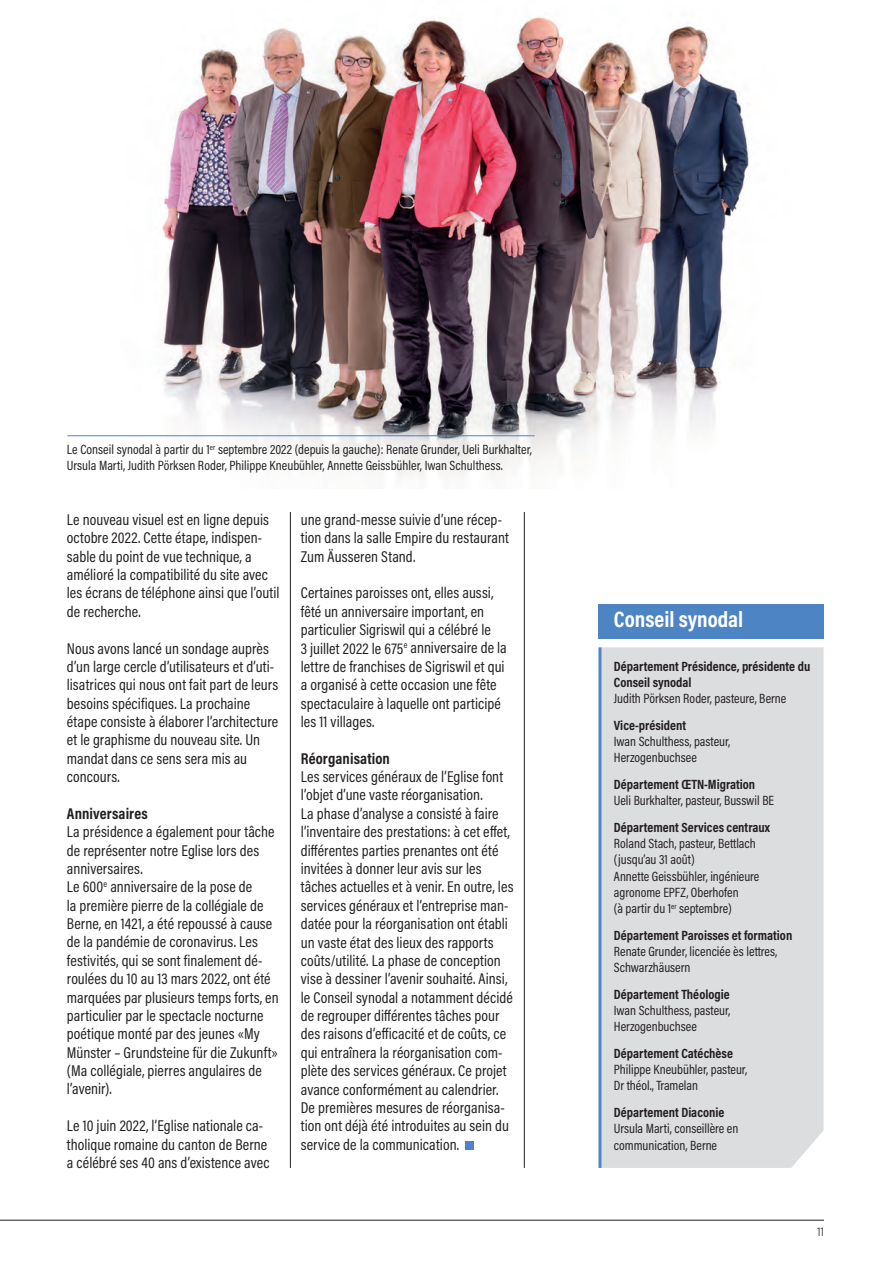
<style>
.page{position:relative;width:894px;height:1264px;background:#fff}
.page>*{position:absolute;margin:0;border:0;box-sizing:border-box;transform-origin:0 0}
.t1{font:700 22.5px "Acumin Pro Cond";color:#fff}
.t2{font:15.75px/18.3px "Acumin Pro Cond";letter-spacing:.005em;color:#231f20}
.t3{font:700 15.75px "Acumin Pro Cond";letter-spacing:.005em;color:#231f20}
.t4{font:13.5px/16.2px "Acumin Pro Cond";color:#231f20}
.t5{font:700 13.5px/16.2px "Acumin Pro Cond";color:#231f20}
.t6{font:300 12.75px "Acumin Pro Cond";color:#231f20}
</style>
<div class="page">
<hr style="left:0;top:1219px;width:824px;height:1px;background:#231f20">
<img style="left:94px;top:16px;width:655px;height:462px">
<div style="left:601px;top:647px;width:222px;height:520px;background:#dcdddf"></div>
<div style="left:598px;top:604px;width:226px;height:34px;background:#4d84c4"></div>
<hr style="left:598px;top:647px;width:3px;height:520px;background:#4d84c4">
<div style="left:465px;top:1140px;width:9px;height:9px;background:#4d84c4"></div>
<hr style="left:67px;top:435px;width:468px;height:1px;background:#4d84c4">
<hr style="left:290px;top:512px;width:1px;height:655px;background:#231f20">
<hr style="left:524px;top:512px;width:1px;height:655px;background:#231f20">
<p class="t4" style="left:67px;top:441px;width:466px">Le Conseil synodal à partir du 1<sup>er</sup> septembre 2022 (depuis la gauche): Renate Grunder, Ueli Burkhalter,</p>
<p class="t4" style="left:67px;top:457px;width:437px">Ursula Marti, Judith Pörksen Roder, Philippe Kneubühler, Annette Geissbühler, Iwan Schulthess.</p>
<p class="t2" style="left:67px;top:510px;width:214px">Le nouveau visuel est en ligne depuis octobre 2022. Cette étape, indispen&shy;sable du point de vue technique, a amélioré la compatibilité du site avec les écrans de téléphone ainsi que l’outil de recherche.</p>
<p class="t2" style="left:67px;top:638px;width:213px">Nous avons lancé un sondage auprès d’un large cercle d’utilisateurs et d’uti&shy;lisatrices qui nous ont fait part de leurs besoins spécifiques. La prochaine étape consiste à élaborer l’architecture et le graphisme du nouveau site. Un mandat dans ce sens sera mis au concours.</p>
<p class="t3" style="left:67px;top:802px;width:82px">Anniversaires</p>
<p class="t2" style="left:67px;top:822px;width:209px">La présidence a également pour tâche de représenter notre Eglise lors des anniversaires.</p>
<p class="t2" style="left:67px;top:877px;width:213px">Le 600<sup>e</sup> anniversaire de la pose de<br>la première pierre de la collégiale de Berne, en 1421, a été repoussé à cause de la pandémie de coronavirus. Les festivités, qui se sont finalement dé&shy;roulées du 10 au 13 mars 2022, ont été marquées par plusieurs temps forts, en particulier par le spectacle nocturne poétique monté par des jeunes «My Münster – Grundsteine für die Zukunft» (Ma collégiale, pierres angulaires de l’avenir).</p>
<p class="t2" style="left:67px;top:1116px;width:204px">Le 10 juin 2022, l’Eglise nationale ca&shy;tholique romaine du canton de Berne a célébré ses 40 ans d’existence avec</p>
<p class="t2" style="left:301px;top:510px;width:210px">une grand-messe suivie d’une récep&shy;tion dans la salle Empire du restaurant<br>Zum Äusseren Stand.</p>
<p class="t2" style="left:301px;top:583px;width:207px">Certaines paroisses ont, elles aussi, fêté un anniversaire important, en particulier Sigriswil qui a célébré le<br>3 juillet 2022 le 675<sup>e</sup> anniversaire de la lettre de franchises de Sigriswil et qui a organisé à cette occasion une fête spectaculaire à laquelle ont participé les 11 villages.</p>
<p class="t3" style="left:301px;top:747px;width:91px">Réorganisation</p>
<p class="t2" style="left:301px;top:767px;width:214px">Les services généraux de l’Eglise font l’objet d’une vaste réorganisation.<br>La phase d’analyse a consisté à faire l’inventaire des prestations: à cet effet, différentes parties prenantes ont été invitées à donner leur avis sur les tâches actuelles et à venir. En outre, les services généraux et l’entreprise man&shy;datée pour la réorganisation ont établi un vaste état des lieux des rapports coûts/utilité. La phase de conception vise à dessiner l’avenir souhaité. Ainsi, le Conseil synodal a notamment décidé de regrouper différentes tâches pour des raisons d’efficacité et de coûts, ce qui entraînera la réorganisation com&shy;plète des services généraux. Ce projet avance conformément au calendrier.<br>De premières mesures de réorganisa&shy;tion ont déjà été introduites au sein du service de la communication.</p>
<p class="t1" style="left:614px;top:604px;width:131px">Conseil synodal</p>
<p class="t5" style="left:614px;top:657px;width:198px">Département Présidence, présidente du<br>Conseil synodal</p>
<p class="t4" style="left:614px;top:690px;width:174px">Judith Pörksen Roder, pasteure, Berne</p>
<p class="t5" style="left:614px;top:716px;width:74px">Vice-président</p>
<p class="t4" style="left:614px;top:733px;width:118px">Iwan Schulthess, pasteur,</p>
<p class="t4" style="left:614px;top:749px;width:84px">Herzogenbuchsee</p>
<p class="t5" style="left:614px;top:775px;width:143px">Département ŒTN-Migration</p>
<p class="t4" style="left:614px;top:792px;width:162px">Ueli Burkhalter, pasteur, Busswil BE</p>
<p class="t5" style="left:614px;top:818px;width:158px">Département Services centraux</p>
<p class="t4" style="left:614px;top:835px;width:143px">Roland Stach, pasteur, Bettlach</p>
<p class="t4" style="left:614px;top:851px;width:82px">(jusqu’au 31 août)</p>
<p class="t4" style="left:614px;top:867px;width:147px">Annette Geissbühler, ingénieure</p>
<p class="t4" style="left:614px;top:883px;width:126px">agronome EPFZ, Oberhofen</p>
<p class="t4" style="left:614px;top:899px;width:119px">(à partir du 1<sup>er</sup> septembre)</p>
<p class="t5" style="left:614px;top:926px;width:180px">Département Paroisses et formation</p>
<p class="t4" style="left:614px;top:942px;width:165px">Renate Grunder, licenciée ès lettres,<br>Schwarzhäusern</p>
<p class="t5" style="left:614px;top:985px;width:117px">Département Théologie</p>
<p class="t4" style="left:614px;top:1001px;width:118px">Iwan Schulthess, pasteur,</p>
<p class="t4" style="left:614px;top:1018px;width:84px">Herzogenbuchsee</p>
<p class="t5" style="left:614px;top:1044px;width:121px">Département Catéchèse</p>
<p class="t4" style="left:614px;top:1060px;width:135px">Philippe Kneubühler, pasteur,</p>
<p class="t4" style="left:614px;top:1077px;width:86px">Dr théol., Tramelan</p>
<p class="t5" style="left:614px;top:1103px;width:112px">Département Diaconie</p>
<p class="t4" style="left:614px;top:1120px;width:126px">Ursula Marti, conseillère en</p>
<p class="t4" style="left:614px;top:1136px;width:105px">communication, Berne</p>
<p class="t6" style="left:817px;top:1222px;width:8px">11</p>
</div>
